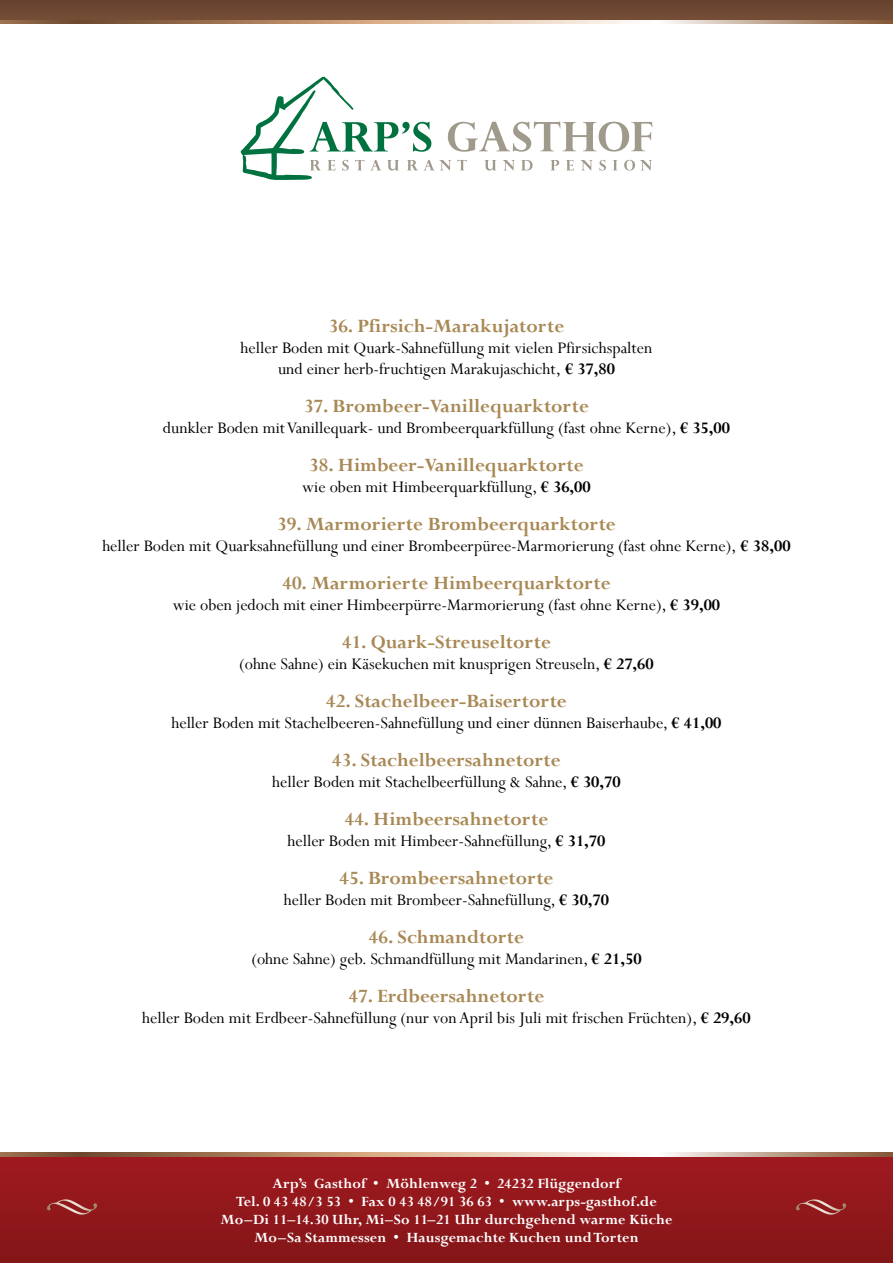
<style>
.page{position:relative;width:893px;height:1263px;background:#fff}
.page>*{position:absolute;margin:0;border:0;box-sizing:border-box;transform-origin:0 0}
.t1{font:700 21px "Perpetua";color:#a88854}
.t2{font:18px/21px "Perpetua";color:#000;text-align:center}
.t3{font:700 15.75px/18px "Perpetua";letter-spacing:.005em;color:#fff;text-align:center}
.s1{font-weight:700}
</style>
<div class="page">
<div style="left:0;top:1155px;width:893px;height:108px;background:linear-gradient(to right,#91181b,#91181b)"></div>
<svg style="left:0;top:1153px;width:893px;height:4px;background:#bd9e85"></svg>
<svg style="left:241px;top:77px;width:411px;height:103px"></svg>
<svg style="left:47px;top:1199px;width:50px;height:16px"></svg>
<svg style="left:796px;top:1199px;width:50px;height:16px"></svg>
<svg style="left:0;top:20px;width:893px;height:4px;background:#bd9e85"></svg>
<div style="left:0;top:0;width:893px;height:20px;background:#6d4832"></div>
<p class="t1" style="left:329px;top:313px;width:237px">36. Pfirsich-Marakujatorte</p>
<p class="t2" style="left:241px;top:337px;width:413px">heller Boden mit Quark-Sahnefüllung mit vielen Pfirsichspalten und einer herb-fruchtigen Marakujaschicht, <span class="s1">€ 37,80</span></p>
<p class="t1" style="left:304px;top:393px;width:286px">37. Brombeer-Vanillequarktorte</p>
<p class="t2" style="left:163px;top:417px;width:568px">dunkler Boden mit Vanillequark- und Brombeerquarkfüllung (fast ohne Kerne), <span class="s1">€ 35,00</span></p>
<p class="t1" style="left:309px;top:452px;width:276px">38. Himbeer-Vanillequarktorte</p>
<p class="t2" style="left:302px;top:476px;width:290px">wie oben mit Himbeerquarkfüllung, <span class="s1">€ 36,00</span></p>
<p class="t1" style="left:277px;top:511px;width:340px">39. Marmorierte Brombeerquarktorte</p>
<p class="t2" style="left:102px;top:535px;width:690px">heller Boden mit Quarksahnefüllung und einer Brombeerpüree-Marmorierung (fast ohne Kerne), <span class="s1">€ 38,00</span></p>
<p class="t1" style="left:282px;top:570px;width:330px">40. Marmorierte Himbeerquarktorte</p>
<p class="t2" style="left:173px;top:594px;width:549px">wie oben jedoch mit einer Himbeerpürre-Marmorierung (fast ohne Kerne), <span class="s1">€ 39,00</span></p>
<p class="t1" style="left:342px;top:629px;width:210px">41. Quark-Streuseltorte</p>
<p class="t2" style="left:239px;top:653px;width:416px">(ohne Sahne) ein Käsekuchen mit knusprigen Streuseln, <span class="s1">€ 27,60</span></p>
<p class="t1" style="left:326px;top:688px;width:242px">42. Stachelbeer-Baisertorte</p>
<p class="t2" style="left:171px;top:712px;width:551px">heller Boden mit Stachelbeeren-Sahnefüllung und einer dünnen Baiserhaube, <span class="s1">€ 41,00</span></p>
<p class="t1" style="left:332px;top:747px;width:230px">43. Stachelbeersahnetorte</p>
<p class="t2" style="left:272px;top:771px;width:350px">heller Boden mit Stachelbeerfüllung &amp; Sahne, <span class="s1">€ 30,70</span></p>
<p class="t1" style="left:345px;top:806px;width:205px">44. Himbeersahnetorte</p>
<p class="t2" style="left:287px;top:830px;width:319px">heller Boden mit Himbeer-Sahnefüllung, <span class="s1">€ 31,70</span></p>
<p class="t1" style="left:339px;top:865px;width:215px">45. Brombeersahnetorte</p>
<p class="t2" style="left:284px;top:889px;width:327px">heller Boden mit Brombeer-Sahnefüllung, <span class="s1">€ 30,70</span></p>
<p class="t1" style="left:369px;top:924px;width:157px">46. Schmandtorte</p>
<p class="t2" style="left:251px;top:948px;width:392px">(ohne Sahne) geb. Schmandfüllung mit Mandarinen, <span class="s1">€ 21,50</span></p>
<p class="t1" style="left:349px;top:983px;width:197px">47. Erdbeersahnetorte</p>
<p class="t2" style="left:142px;top:1007px;width:610px">heller Boden mit Erdbeer-Sahnefüllung (nur von April bis Juli mit frischen Früchten), <span class="s1">€ 29,60</span></p>
<p class="t3" style="left:220px;top:1174px;width:453px">Arp’s Gasthof • Möhlenweg 2 • 24232 Flüggendorf<br>Tel. 0 43 48/3 53 • Fax 0 43 48/91 36 63 • www.arps-gasthof.de Mo–Di 11–14.30 Uhr, Mi–So 11–21 Uhr durchgehend warme Küche Mo–Sa Stammessen • Hausgemachte Kuchen und Torten</p>
</div>
